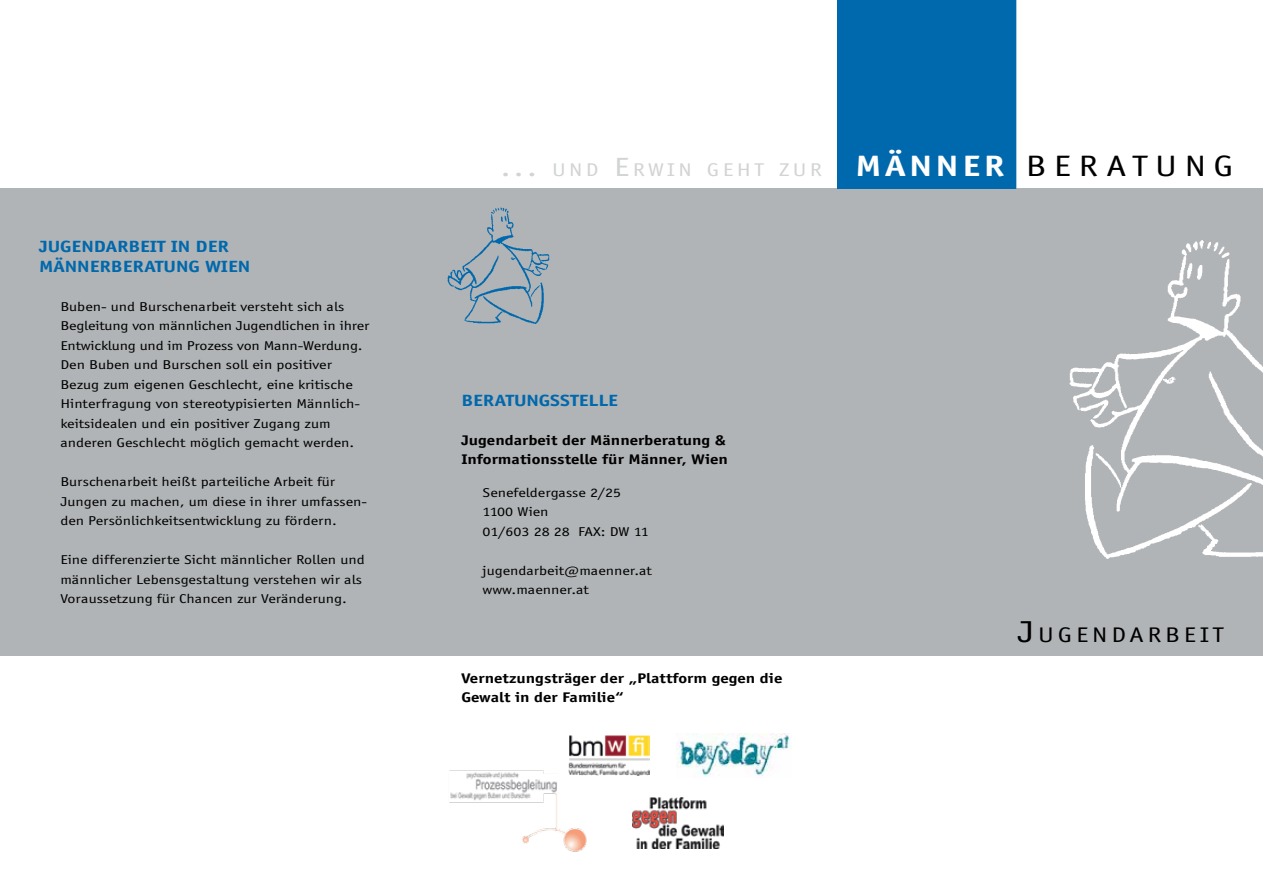
<style>
.page{position:relative;width:1263px;height:893px;background:#fff}
.page>*{position:absolute;margin:0;border:0;box-sizing:border-box;transform-origin:0 0}
.t1{font:30.45px "Officina Sans";letter-spacing:.2em;color:#000;scale:1.25 1}
.t2{font:21.9px "Officina Sans";letter-spacing:.145em;color:#000;scale:1.25 1}
.t3{font:19.05px "Officina Sans";letter-spacing:.145em;color:#d1d3d4;scale:1.25 1}
.t4{font:700 16.8px "Officina Sans";color:#0068ac;scale:1.25 1}
.t5{font:700 14.4px/19.5px "Officina Sans";color:#000;scale:1.25 1}
.t6{font:13.2px/19.5px "Officina Sans";color:#000;scale:1.25 1}
.s1{font-size:27.15px}
.s2{font-weight:700;color:#fff}
.s3{font-size:31.2px}
</style>
<div class="page">
<div style="left:0;top:188px;width:1263px;height:468px;background:#b1b4b6"></div>
<img style="left:1069px;top:240px;width:194px;height:319px">
<div style="left:838px;top:0;width:178px;height:188px;background:#0068ac"></div>
<img style="left:447px;top:207px;width:103px;height:117px">
<img style="left:632px;top:798px;width:91px;height:50px">
<img style="left:449px;top:770px;width:138px;height:82px">
<img style="left:676px;top:733px;width:115px;height:44px">
<img style="left:568px;top:735px;width:81px;height:40px">
<p class="t4" style="left:39px;top:236px;width:17px">Jugen</p>
<p class="t4" style="left:94px;top:236px;width:19px">darbeit</p>
<p class="t4" style="left:171px;top:236px;width:39px">in der</p>
<p class="t4" style="left:39px;top:256px;width:31px">Männerberatung</p>
<p class="t4" style="left:205px;top:256px;width:21px">Wien</p>
<p class="t6" style="left:60px;top:297px;width:249px">Buben- und Burschenarbeit versteht sich als Begleitung von männlichen Jugendlichen in ihrer Entwicklung und im Prozess von Mann-Werdung.<br>Den Buben und Burschen soll ein positiver Bezug zum eigenen Geschlecht, eine kritische Hinterfragung von stereotypisierten Männlich&shy;keitsidealen und ein positiver Zugang zum anderen Geschlecht möglich gemacht werden.</p>
<p class="t6" style="left:60px;top:472px;width:247px">Burschenarbeit heißt parteiliche Arbeit für<br>Jungen zu machen, um diese in ihrer umfassen&shy;den Persönlichkeitsentwicklung zu fördern.</p>
<p class="t6" style="left:60px;top:550px;width:245px">Eine differenzierte Sicht männlicher Rollen und männlicher Lebensgestaltung verstehen wir als<br>Voraussetzung für Chancen zur Veränderung.</p>
<h3 class="t3" style="left:501px;top:159px;width:258px"><span class="s1">...</span> UND <span class="s1">E</span> RWIN GEHT ZUR</h3>
<h1 class="t1" style="left:855px;top:149px;width:304px"><span class="s2">MÄNNER</span> BERATUNG</h1>
<p class="t4" style="left:461px;top:390px;width:127px">BERATUNGSSTELLE</p>
<p class="t5" style="left:461px;top:430px;width:215px">Jugendarbeit der Männerberatung &amp;<br>Informationsstelle für Männer, Wien</p>
<p class="t6" style="left:483px;top:483px;width:135px">Senefeldergasse 2/25<br>1100 Wien<br>01/603 28 28 FAX: DW 11</p>
<p class="t6" style="left:483px;top:561px;width:137px">jugendarbeit@maenner.at www.maenner.at</p>
<p class="t5" style="left:461px;top:668px;width:258px">Vernetzungsträger der „Plattform gegen die<br>Gewalt in der Familie“</p>
<h2 class="t2" style="left:1017px;top:622px;width:166px"><span class="s3">J</span>UGENDARBEIT</h2>
</div>
